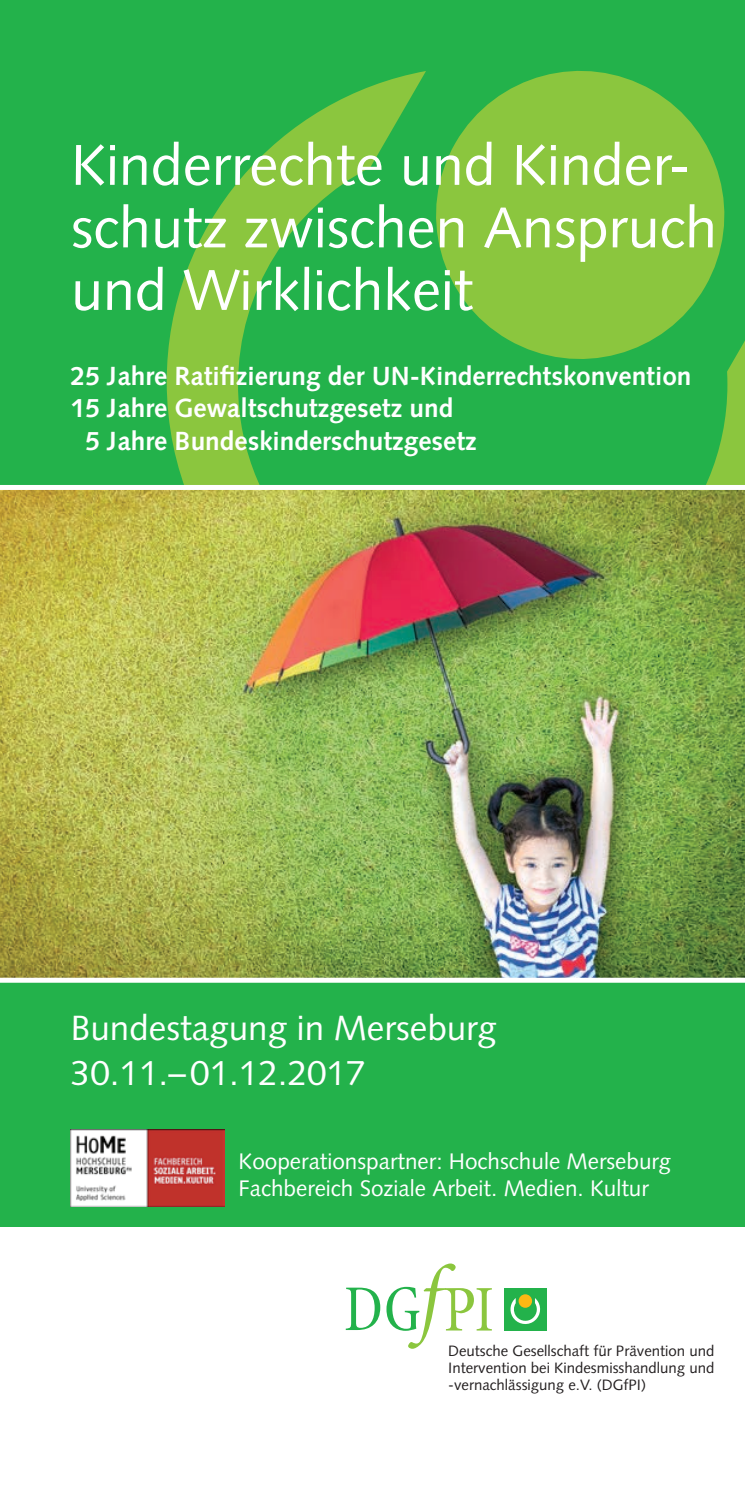
<style>
.page{position:relative;width:745px;height:1489px;background:#fff}
.page>*{position:absolute;margin:0;border:0;box-sizing:border-box;transform-origin:0 0}
.t1{font:57.5px/62.5px "Syntax";color:#fff}
.t2{font:35px/45px "Syntax";color:#fff}
.t3{font:700 26.25px "Syntax";color:#fff}
.t4{font:22.5px/27.5px "Syntax";color:#fff}
.t5{font:15px/17px "Syntax";color:#231f20;text-align:justify}
</style>
<div class="page">
<div style="left:0;top:0;width:744px;height:1226px;background:#23b24b"></div>
<svg style="left:167px;top:71px;width:577px;height:414px"></svg>
<img style="left:0;top:485px;width:744px;height:497px">
<svg style="left:345px;top:1263px;width:146px;height:85px"></svg>
<div style="left:503px;top:1287px;width:43px;height:43px;background:#23b24b"></div>
<svg style="left:510px;top:1297px;width:31px;height:27px"></svg>
<div style="left:518px;top:1294px;width:13px;height:13px;background:#fcb814;border-radius:50%"></div>
<img style="left:71px;top:1129px;width:153px;height:76px">
<h1 class="t1" style="left:71px;top:134px;width:647px">Kinderrechte und Kinder&shy;schutz zwischen Anspruch und Wirklichkeit</h1>
<p class="t3" style="left:71px;top:361px;width:621px">25 Jahre Ratifizierung der UN-Kinderrechtskonvention</p>
<p class="t3" style="left:71px;top:393px;width:384px">15 Jahre Gewaltschutzgesetz und</p>
<p class="t3" style="left:85px;top:426px;width:392px">5 Jahre Bundeskinderschutzgesetz</p>
<h2 class="t2" style="left:71px;top:1005px;width:427px">Bundestagung in Merseburg<br>30.11.–01.12.2017</h2>
<p class="t4" style="left:238px;top:1146px;width:433px">Kooperationspartner: Hochschule Merseburg<br>Fachbereich Soziale Arbeit. Medien. Kultur</p>
<p class="t5" style="left:448px;top:1342px;width:268px">Deutsche Gesellschaft für Prävention und Intervention bei Kindesmisshandlung und -vernachlässigung e.V. (DGfPI)</p>
</div>
